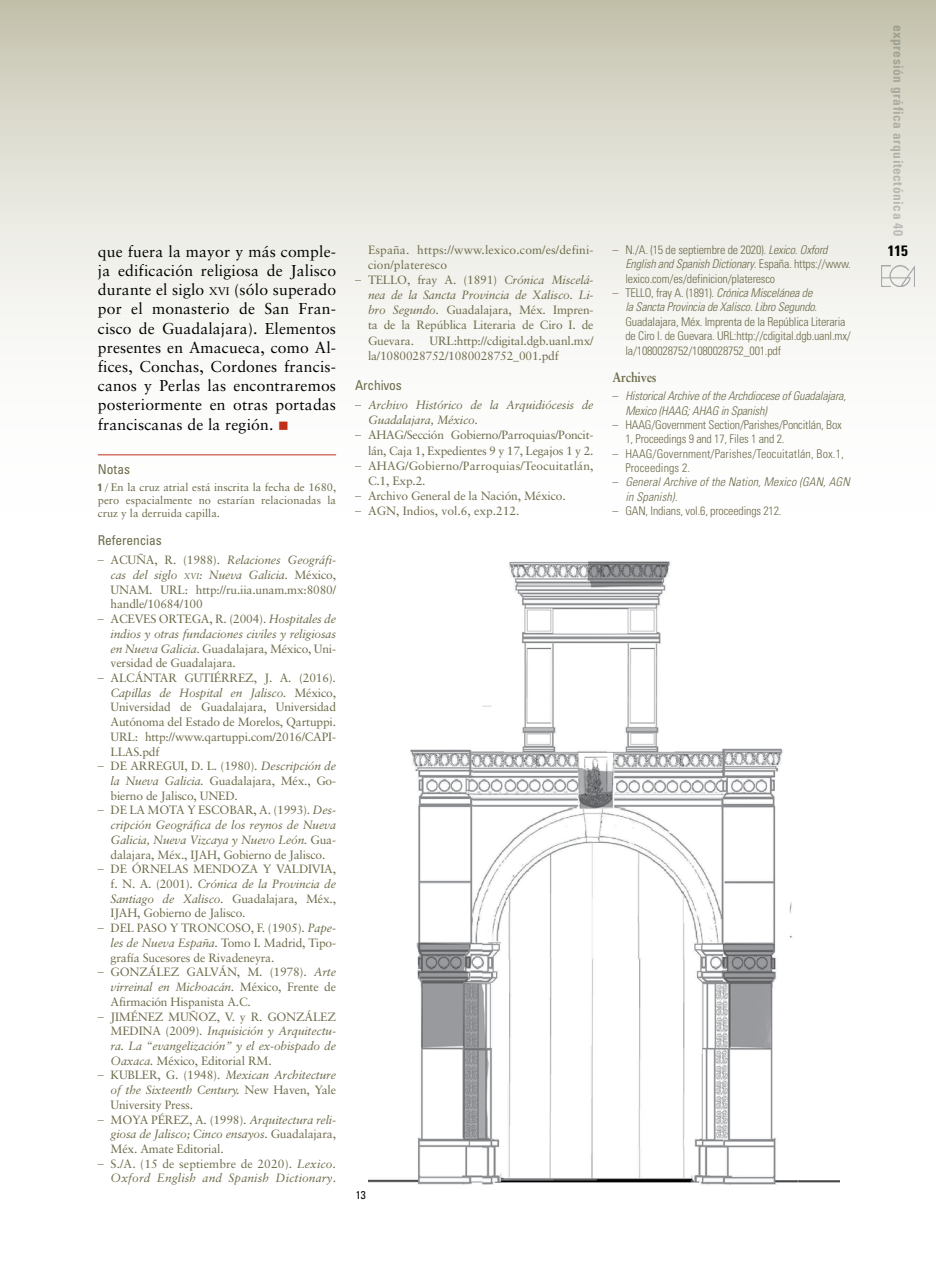
<style>
.page{position:relative;width:936px;height:1276px;background:#fff}
.page>*{position:absolute;margin:0;border:0;box-sizing:border-box;transform-origin:0 0}
.t1{font:15.75px/19.2px "Sabon";letter-spacing:.01em;color:#000;text-align:justify}
.t2{font:700 condensed 15px "Univers";color:#000}
.t3{font:700 condensed 13.5px "Univers";letter-spacing:.035em;color:#a7a9ac}
.t4{font:condensed 13.5px "Univers";letter-spacing:-.01em;color:#6e6b4a}
.t5{font:700 13.5px "Sabon";color:#6e6b4a;scale:.9 1}
.t6{font:12px/14.7px "Sabon";letter-spacing:-.015em;color:#6e6b4a;text-align:justify}
.t7{font:italic 12px/14.7px "Sabon";letter-spacing:-.015em;color:#6e6b4a;text-align:justify}
.t8{font:300 condensed 12px/14.4px "Univers";letter-spacing:-.015em;color:#6e6b4a}
.t9{font:italic 300 condensed 12px/14.4px "Univers";letter-spacing:-.015em;color:#6e6b4a}
.t10{font:italic 12px/14.7px "Sabon";letter-spacing:.01em;color:#6e6b4a;text-align:right}
.t11{font:300 condensed 12px/14.4px "Univers";letter-spacing:.01em;color:#6e6b4a}
.t12{font:12px/15.1px "Sabon";letter-spacing:.01em;color:#6e6b4a}
.t13{font:italic 300 condensed 12px/14.4px "Univers";letter-spacing:.01em;color:#6e6b4a}
.t14{font:12px/15.1px "Sabon";letter-spacing:.015em;color:#6e6b4a}
.t15{font:condensed 11.25px "Univers";color:#000}
.t16{font:11.1px/12.8px "Sabon";color:#6e6b4a;text-align:justify}
.s1{font-size:10.95px}
.s2{color:#c03019}
.s3{font-family:"Univers";font-weight:700;font-stretch:condensed;font-size:10.5px}
.s4{font-family:"Univers";font-weight:300;font-stretch:condensed;font-size:10.5px}
.s5{font-family:"Univers";font-weight:300;font-stretch:condensed}
.s6{font-style:italic}
.s7{font-style:italic;font-size:8.4px}
.s8{font-style:normal}
.s9{font-family:"Univers";font-weight:300;font-style:normal;font-stretch:condensed}
</style>
<div class="page">
<div style="left:0;top:0;width:935px;height:544px;background:linear-gradient(to bottom,#cdccb9,#fff)"></div>
<hr style="left:98px;top:454px;width:238px;height:1px;background:#c03019">
<img style="left:368px;top:561px;width:471px;height:624px">
<img style="left:880px;top:265px;width:34px;height:21px">
<p class="t1" style="left:98px;top:241px;width:240px">que fuera la mayor y más comple&shy;ja edificación religiosa de Jalisco durante el siglo <span class="s1">xvi</span> (sólo superado por el monasterio de San Fran&shy;cisco de Guadalajara). Elementos presentes en Amacueca, como Al&shy;fices, Conchas, Cordones francis&shy;canos y Perlas las encontraremos posteriormente en otras portadas franciscanas de la región. <span class="s2">■</span></p>
<p class="t4" style="left:98px;top:461px;width:34px">Notas</p>
<p class="t16" style="left:98px;top:481px;width:240px"><span class="s3">1</span> <span class="s4">/</span> En la cruz atrial está inscrita la fecha de 1680, pero espacialmente no estarían relacionadas la cruz y la derruida capilla.</p>
<p class="t4" style="left:98px;top:532px;width:65px">Referencias</p>
<p class="t6" style="left:111px;top:552px;width:227px;text-indent:-13px"><span class="s5">–</span> Acuña, R. (1988). <span class="s6">Relaciones Geográfi&shy;cas del siglo</span> <span class="s7">xvi</span><span class="s6">: Nueva Galicia.</span> México, UNAM. URL: http://ru.iia.unam.mx:8080/ handle/10684/100</p>
<p class="t6" style="left:98px;top:611px;width:30px"><span class="s5">–</span> Aceves</p>
<p class="t6" style="left:159px;top:611px;width:19px">Ortega</p>
<p class="t7" style="left:111px;top:611px;width:227px;text-indent:99px"><span class="s8">, R. (2004).</span> Hospitales de indios y otras fundaciones civiles y religiosas en Nueva Galicia<span class="s8">. Guadalajara, México, Uni&shy;versidad de Guadalajara.</span></p>
<p class="t6" style="left:98px;top:670px;width:31px"><span class="s5">–</span> Alcántar</p>
<p class="t6" style="left:185px;top:670px;width:18px">Gutiérrez</p>
<p class="t6" style="left:111px;top:670px;width:227px;text-indent:143px">, J. A. (2016)<span class="s6">.<br>Capillas de Hospital en Jalisco.</span> México, Universidad de Guadalajara, Universidad Autónoma del Estado de Morelos, Qartuppi.<br>URL: http://www.qartuppi.com/2016/CAPI-LLAS.pdf</p>
<p class="t6" style="left:98px;top:758px;width:50px"><span class="s5">–</span> De Arregui</p>
<p class="t6" style="left:111px;top:758px;width:227px;text-indent:74px">, D. L. (1980). <span class="s6">Descripción de la Nueva Galicia.</span> Guadalajara, Méx., Go&shy;bierno de Jalisco, UNED.</p>
<p class="t6" style="left:98px;top:803px;width:71px"><span class="s5">–</span> De la Mota</p>
<p class="t6" style="left:187px;top:803px;width:28px">y Escobar</p>
<p class="t7" style="left:111px;top:803px;width:227px;text-indent:143px"><span class="s8">, A. (1993).</span> Des&shy;cripción Geográfica de los reynos de Nueva Galicia, Nueva Vizcaya y Nuevo León. <span class="s8">Gua&shy;dalajara, Méx., IJAH, Gobierno de Jalisco.</span></p>
<p class="t6" style="left:98px;top:861px;width:53px"><span class="s5">–</span> De Órnelas</p>
<p class="t6" style="left:193px;top:861px;width:22px">Mendoza</p>
<p class="t6" style="left:263px;top:861px;width:29px">y Valdivia</p>
<p class="t6" style="left:111px;top:861px;width:227px;text-indent:222px">, f. N. A. (2001). <span class="s6">Crónica de la Provincia de Santiago de Xalisco.</span> Guadalajara, Méx., IJAH, Gobierno de Jalisco.</p>
<p class="t6" style="left:98px;top:920px;width:54px"><span class="s5">–</span> Del Paso</p>
<p class="t6" style="left:170px;top:920px;width:29px">y Troncoso</p>
<p class="t6" style="left:111px;top:920px;width:227px;text-indent:140px">, F. (1905). <span class="s6">Pape&shy;les de Nueva España.</span> Tomo I. Madrid, Tipo&shy;grafía Sucesores de Rivadeneyra.</p>
<p class="t6" style="left:98px;top:964px;width:32px"><span class="s5">–</span> González</p>
<p class="t6" style="left:186px;top:964px;width:19px">Galván</p>
<p class="t6" style="left:111px;top:964px;width:227px;text-indent:126px">, M. (1978). <span class="s6">Arte virreinal en Michoacán.</span> México, Frente de Afirmación Hispanista A.C.</p>
<p class="t6" style="left:98px;top:1009px;width:27px"><span class="s5">–</span> Jiménez</p>
<p class="t6" style="left:168px;top:1009px;width:118px">Muñoz, V. y R. González</p>
<p class="t6" style="left:111px;top:1023px;width:21px">Medina</p>
<p class="t7" style="left:111px;top:1023px;width:227px;text-indent:55px"><span class="s8">(2009).</span> Inquisición y Arquitectu&shy;ra. La “evangelización” y el ex-obispado de Oaxaca. <span class="s8">México, Editorial RM.</span></p>
<p class="t6" style="left:98px;top:1067px;width:30px"><span class="s5">–</span> Kubler</p>
<p class="t7" style="left:111px;top:1067px;width:227px;text-indent:47px"><span class="s8">, G. (1948).</span> Mexican Architecture of the Sixteenth Century. <span class="s8">New Haven, Yale University Press.</span></p>
<p class="t6" style="left:98px;top:1112px;width:69px"><span class="s5">–</span> Moya Pérez</p>
<p class="t7" style="left:111px;top:1112px;width:227px;text-indent:78px"><span class="s8">, A. (1998).</span> Arquitectura reli&shy;giosa de Jalisco; Cinco ensayos<span class="s8">. Guadalajara, Méx. Amate Editorial.</span></p>
<p class="t10" style="left:98px;top:1156px;width:240px"><span class="s9">–</span> <span class="s8">S./A. (15 de septiembre de 2020).</span> Lexico.<br>Oxford English and Spanish Dictionary<span class="s8">.</span></p>
<p class="t12" style="left:368px;top:242px;width:227px">España. https://www.lexico.com/es/defini&shy;cion/plateresco</p>
<p class="t6" style="left:355px;top:272px;width:30px"><span class="s5">–</span> Tello</p>
<p class="t6" style="left:368px;top:272px;width:227px;line-height:15.1px;text-indent:39px">, fray A. (1891) <span class="s6">Crónica Miscelá&shy;nea de la Sancta Provincia de Xalisco. Li&shy;bro Segundo.</span> Guadalajara, Méx. Impren&shy;ta de la República Literaria de Ciro I. de Guevara.</p>
<p class="t6" style="left:368px;top:333px;width:227px;line-height:15.1px;text-indent:62px">URL:http://cdigital.dgb.uanl.mx/ la/1080028752/1080028752_001.pdf</p>
<p class="t4" style="left:355px;top:376px;width:48px">Archivos</p>
<p class="t7" style="left:368px;top:397px;width:227px;line-height:15.1px;text-indent:-13px"><span class="s9">–</span> Archivo Histórico de la Arquidiócesis de<br>Guadalajara, México.</p>
<p class="t6" style="left:355px;top:427px;width:240px;line-height:15.1px;text-align:right"><span class="s5">–</span> AHAG/Sección Gobierno/Parroquias/Poncit&shy;lán, Caja 1, Expedientes 9 y 17, Legajos 1 y 2.</p>
<p class="t14" style="left:368px;top:458px;width:227px;text-indent:-13px"><span class="s5">–</span> AHAG/Gobierno/Parroquias/Teocuitatlán,<br>C.1, Exp.2.</p>
<p class="t6" style="left:355px;top:488px;width:212px"><span class="s5">–</span> Archivo General de la Nación, México.</p>
<p class="t6" style="left:355px;top:503px;width:166px"><span class="s5">–</span> AGN, Indios, vol.6, exp.212.</p>
<p class="t8" style="left:625px;top:243px;width:227px;text-indent:-13px">– N./A. (15 de septiembre de 2020). <span class="s6">Lexico. Oxford<br>English and Spanish Dictionary</span>. España. https://www. lexico.com/es/definicion/plateresco</p>
<p class="t8" style="left:612px;top:286px;width:24px">– Tello</p>
<p class="t8" style="left:625px;top:286px;width:227px;text-indent:26px">, fray A. (1891). <span class="s6">Crónica Miscelánea de<br>la Sancta Provincia de Xalisco. Libro Segundo</span>.<br>Guadalajara, Méx. Imprenta de la República Literaria de Ciro I. de Guevara. URL:http://cdigital.dgb.uanl.mx/ la/1080028752/1080028752_001.pdf</p>
<p class="t5" style="left:612px;top:368px;width:50px">Archives</p>
<p class="t9" style="left:625px;top:389px;width:222px;text-indent:-13px"><span class="s8">–</span> Historical Archive of the Archdiocese of Guadalajara,<br>Mexico (HAAG; AHAG in Spanish)</p>
<p class="t8" style="left:625px;top:417px;width:218px;text-indent:-13px">– HAAG/Government Section/Parishes/Poncitlán, Box<br>1, Proceedings 9 and 17, Files 1 and 2.</p>
<p class="t11" style="left:625px;top:446px;width:220px;text-indent:-13px">– HAAG/Government/Parishes/Teocuitatlán, Box.1,<br>Proceedings 2.</p>
<p class="t13" style="left:625px;top:475px;width:226px;text-indent:-13px"><span class="s8">–</span> General Archive of the Nation, Mexico (GAN, AGN in Spanish).</p>
<p class="t8" style="left:612px;top:503px;width:170px">– GAN, Indians, vol.6, proceedings 212.</p>
<p class="t15" style="left:356px;top:1188px;width:11px">13</p>
<p class="t3" style="left:906px;top:25px;width:213px;rotate:90deg">expresión gráfica arquitectónica 40</p>
<p class="t2" style="left:887px;top:242px;width:21px">115</p>
</div>
